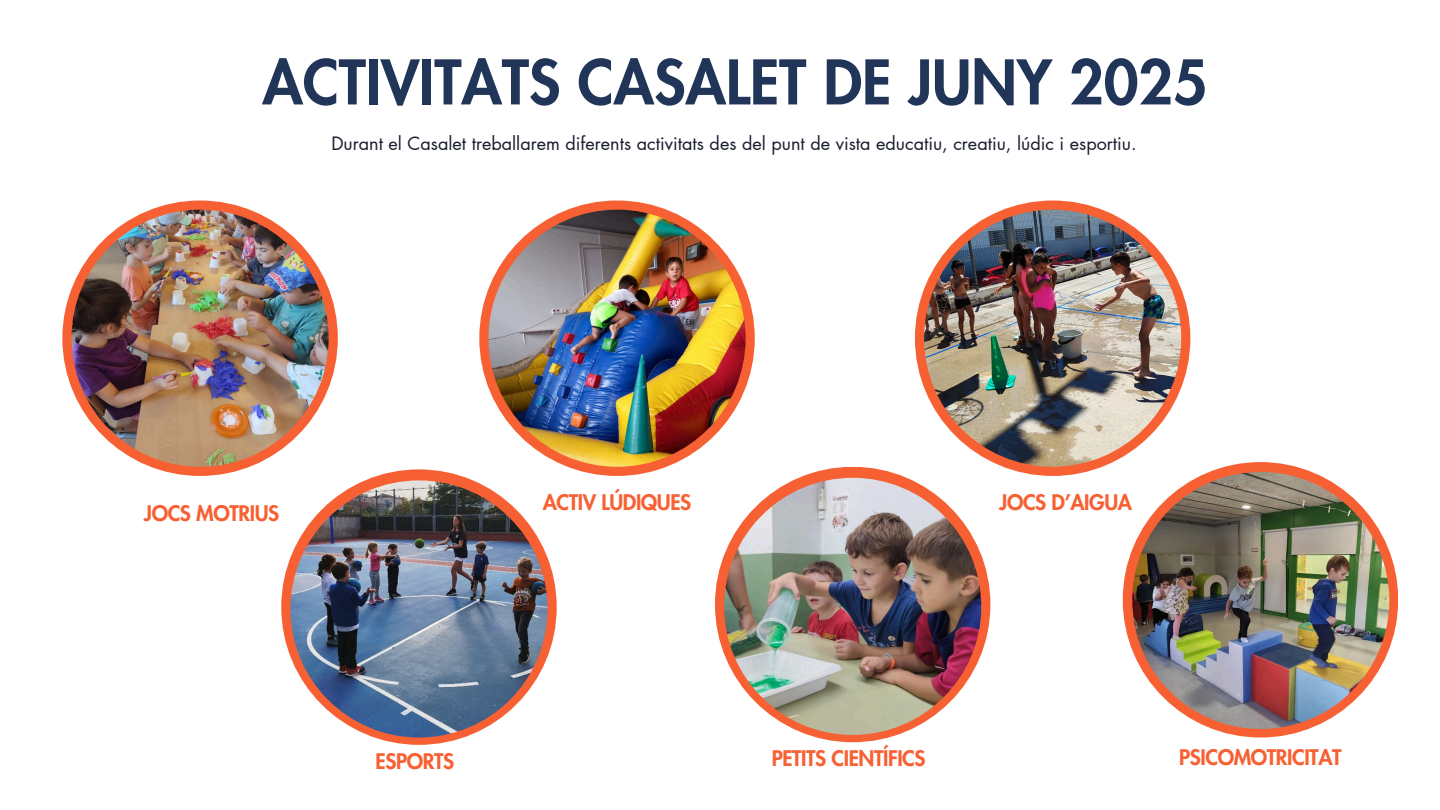
<style>
.page{position:relative;width:1440px;height:810px;background:#fff}
.page>*{position:absolute;margin:0;border:0;box-sizing:border-box;transform-origin:0 0}
.t1{font:800 59.8px "Futura LT Pro";color:#213559}
.t2{font:800 21px "Futura LT Pro";letter-spacing:-.02em;color:#f76033}
.t3{font:18px "Futura LT Pro";color:#191d2d}
</style>
<div class="page">
<div style="left:62px;top:201px;width:276px;height:275px;background:#f76033;border-radius:50%"></div>
<img style="left:72px;top:210px;width:257px;height:257px;border-radius:50%">
<div style="left:479px;top:201px;width:276px;height:275px;background:#f76033;border-radius:50%"></div>
<img style="left:488px;top:210px;width:258px;height:257px;border-radius:50%">
<div style="left:915px;top:201px;width:275px;height:275px;background:#f76033;border-radius:50%"></div>
<img style="left:924px;top:210px;width:257px;height:257px;border-radius:50%">
<div style="left:281px;top:469px;width:276px;height:276px;background:#f76033;border-radius:50%"></div>
<img style="left:290px;top:480px;width:258px;height:257px;border-radius:50%">
<div style="left:715px;top:467px;width:275px;height:275px;background:#f76033;border-radius:50%"></div>
<img style="left:724px;top:478px;width:257px;height:257px;border-radius:50%">
<div style="left:1123px;top:462px;width:275px;height:276px;background:#f76033;border-radius:50%"></div>
<img style="left:1132px;top:472px;width:257px;height:257px;border-radius:50%">
<h2 class="t1" style="left:262px;top:55px;width:947px">ACTIVITATS CASALET DE JUNY 2025</h2>
<h2 class="t3" style="left:331px;top:135px;width:807px">Durant el Casalet treballarem diferents activitats des del punt de vista educatiu, creatiu, lúdic i esportiu.</h2>
<h2 class="t2" style="left:144px;top:504px;width:137px">JOCS MOTRIUS</h2>
<p class="t2" style="left:543px;top:492px;width:150px">ACTIV LÚDIQUES</p>
<p class="t2" style="left:999px;top:492px;width:134px">JOCS D’AIGUA</p>
<h2 class="t2" style="left:376px;top:752px;width:80px">ESPORTS</h2>
<h2 class="t2" style="left:772px;top:749px;width:155px">PETITS CIENTÍFICS</h2>
<h2 class="t2" style="left:1179px;top:748px;width:164px">PSICOMOTRICITAT</h2>
</div>
